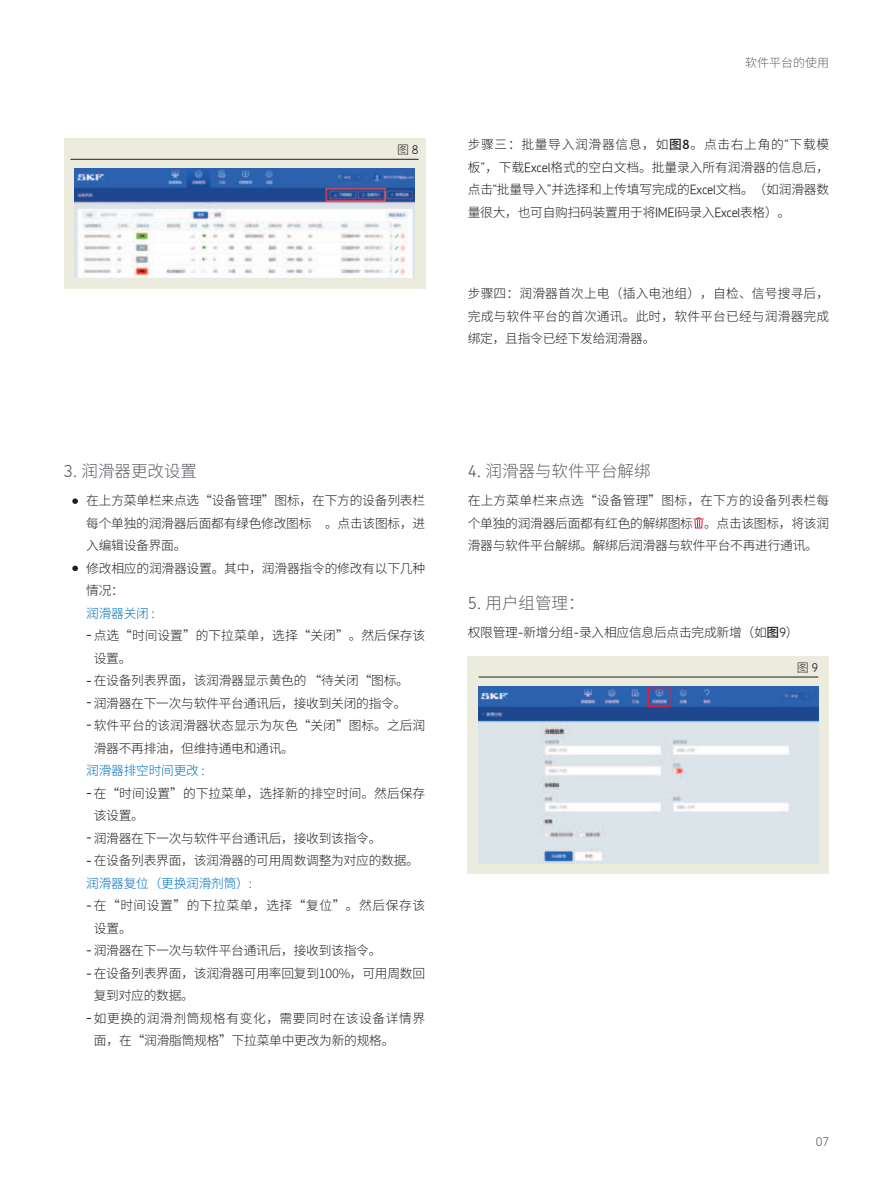
<style>
.page{position:relative;width:893px;height:1191px;background:#fff}
.page>*{position:absolute;margin:0;border:0;box-sizing:border-box;transform-origin:0 0}
.t1{font:300 16.5px "Source Han Sans CN";color:#5c5f64}
.t2{font:300 12.75px/22.5px "Source Han Sans CN";letter-spacing:-.02em;color:#231f20}
.t3{font:300 12.75px "Source Han Sans CN";letter-spacing:-.02em;color:#0072bc}
.t4{font:300 12px "Source Han Sans CN";color:#636366}
.t5{font:300 12px "Source Han Sans CN";color:#231f20}
.t6{font:300 12px "SKF Chevin";color:#636366}
.s1{font-family:"SKF Chevin"}
.s2{font-weight:500}
.s3{font-family:"SKF Chevin OT";font-weight:600}
</style>
<div class="page">
<div style="left:468px;top:656px;width:361px;height:217px;background:#ebebde"></div>
<div style="left:64px;top:138px;width:361px;height:150px;background:#ebebde"></div>
<svg style="left:72px;top:498px;width:6px;height:6px"></svg>
<svg style="left:72px;top:565px;width:6px;height:6px"></svg>
<div style="left:695px;top:520px;width:7px;height:8px;border:1px solid #da1f3d"></div>
<svg style="left:694px;top:517px;width:9px;height:10px"></svg>
<img style="left:479px;top:686px;width:339px;height:177px">
<div style="left:648px;top:687px;width:22px;height:20px;border:1px solid #da1f3d"></div>
<hr style="left:479px;top:676px;width:339px;height:1px;background:#231f20">
<img style="left:75px;top:169px;width:339px;height:109px">
<hr style="left:70px;top:159px;width:349px;height:1px;background:#231f20">
<p class="t5" style="left:397px;top:143px;width:23px">图 <span class="s1">8</span></p>
<p class="t4" style="left:745px;top:56px;width:86px">软件平台的使用</p>
<p class="t2" style="left:468px;top:133px;width:363px;text-align:justify">步骤三：批量导入润滑器信息，如<span class="s2">图</span><span class="s3">8</span>。点击右上角的<span class="s1">“</span>下载模板<span class="s1">”</span>，下载<span class="s1">Excel</span>格式的空白文档。批量录入所有润滑器的信息后，点击<span class="s1">“</span>批量导入<span class="s1">”</span>并选择和上传填写完成的<span class="s1">Excel</span>文档。（如润滑器数量很大，也可自购扫码装置用于将<span class="s1">IMEI</span>码录入<span class="s1">Excel</span>表格）。</p>
<p class="t2" style="left:468px;top:282px;width:363px;text-align:justify">步骤四：润滑器首次上电（插入电池组），自检、信号搜寻后，完成与软件平台的首次通讯。此时，软件平台已经与润滑器完成绑定，且指令已经下发给润滑器。</p>
<p class="t1" style="left:64px;top:462px;width:135px"><span class="s1">3.</span> 润滑器更改设置</p>
<p class="t2" style="left:86px;top:489px;width:340px">在上方菜单栏来点选“设备管理”图标，在下方的设备列表栏每个单独的润滑器后面都有绿色修改图标 。点击该图标，进入编辑设备界面。<br>修改相应的润滑器设置。其中，润滑器指令的修改有以下几种情况：</p>
<p class="t3" style="left:86px;top:606px;width:70px">润滑器关闭 :</p>
<p class="t2" style="left:94px;top:624px;width:333px">点选“时间设置”的下拉菜单，选择“关闭”。然后保存该设置。<br>在设备列表界面，该润滑器显示黄色的 “待关闭“图标。<br>润滑器在下一次与软件平台通讯后，接收到关闭的指令。<br>软件平台的该润滑器状态显示为灰色“关闭”图标。之后润滑器不再排油，但维持通电和通讯。</p>
<p class="t3" style="left:86px;top:764px;width:120px">润滑器排空时间更改 :</p>
<p class="t2" style="left:94px;top:781px;width:333px">在“时间设置”的下拉菜单，选择新的排空时间。然后保存该设置。<br>润滑器在下一次与软件平台通讯后，接收到该指令。<br>在设备列表界面，该润滑器的可用周数调整为对应的数据。</p>
<p class="t3" style="left:86px;top:876px;width:167px">润滑器复位（更换润滑剂筒）:</p>
<p class="t2" style="left:94px;top:894px;width:333px">在“时间设置”的下拉菜单，选择“复位”。然后保存该设置。<br>润滑器在下一次与软件平台通讯后，接收到该指令。<br>在设备列表界面，该润滑器可用率回复到100%，可用周数回复到对应的数据。<br>如更换的润滑剂筒规格有变化，需要同时在该设备详情界面，在“润滑脂筒规格”下拉菜单中更改为新的规格。</p>
<p class="t1" style="left:468px;top:462px;width:184px"><span class="s1">4.</span> 润滑器与软件平台解绑</p>
<p class="t2" style="left:468px;top:489px;width:363px;text-align:justify">在上方菜单栏来点选“设备管理”图标，在下方的设备列表栏每个单独的润滑器后面都有红色的解绑图标 。点击该图标，将该润滑器与软件平台解绑。解绑后润滑器与软件平台不再进行通讯。</p>
<p class="t1" style="left:468px;top:594px;width:118px"><span class="s1">5.</span> 用户组管理：</p>
<p class="t2" style="left:468px;top:621px;width:332px">权限管理<span class="s1">-</span>新增分组<span class="s1">-</span>录入相应信息后点击完成新增（如<span class="s2">图</span><span class="s1">9</span>）</p>
<p class="t5" style="left:797px;top:661px;width:23px">图 <span class="s1">9</span></p>
<p class="t6" style="left:816px;top:1135px;width:15px">07</p>
</div>
